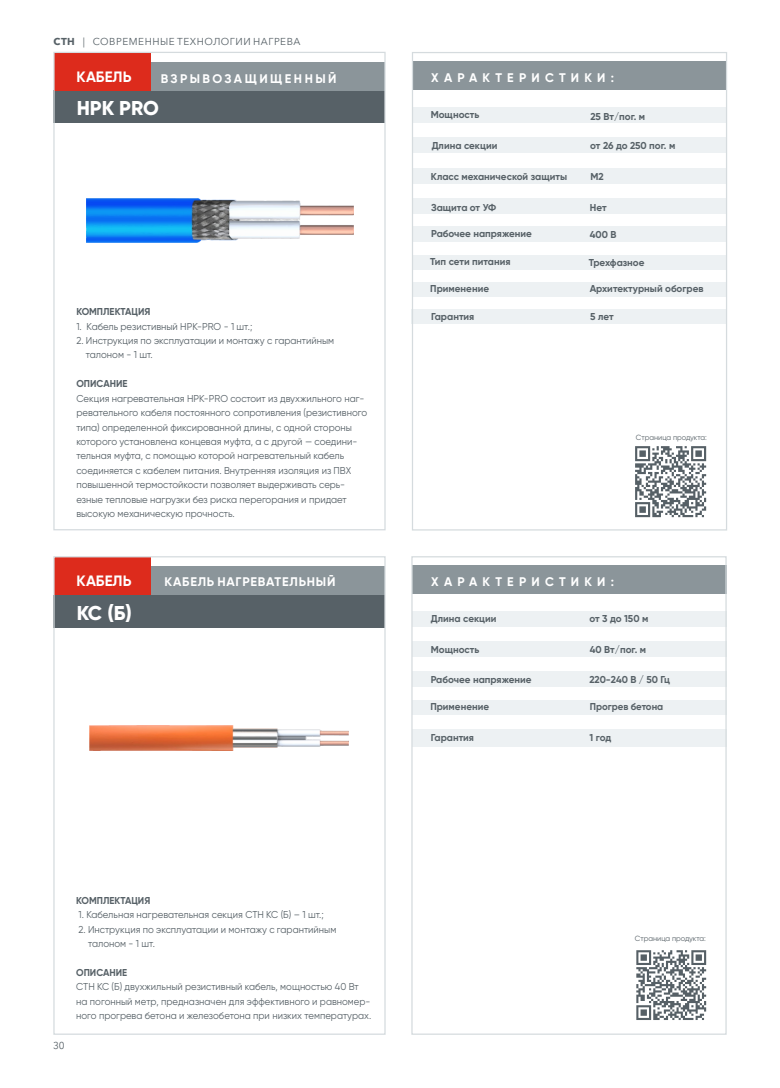
<style>
.page{position:relative;width:780px;height:1088px;background:#fff}
.page>*{position:absolute;margin:0;border:0;box-sizing:border-box;transform-origin:0 0}
.t1{font:800 20px "Gilroy";color:#fff}
.t2{font:700 15px "Gilroy";color:#fff}
.t3{font:700 12.5px "Gilroy";letter-spacing:.425em;color:#fff}
.t4{font:700 12.5px "Gilroy";letter-spacing:.06em;color:#fff}
.t5{font:700 12.5px "Gilroy";letter-spacing:.2em;color:#fff}
.t6{font:10px/14.4px "Gilroy";color:#566066;scale:.95 1}
.t7{font:10px/14.4px "Gilroy";color:#576167;scale:.95 1}
.t8{font:700 10px "Gilroy";color:#576167}
.t9{font:10px "Avenir Next Cyr";letter-spacing:.05em;color:#576167}
.t10{font:700 10px "Gilroy";color:#566066}
.t11{font:700 10px "Gilroy";color:#566066;scale:.95 1}
.t12{font:700 10px "Gilroy";color:#576167;scale:.95 1}
.t13{font:7.5px "Gilroy";color:#576167}
.s1{font-weight:700}
</style>
<div class="page">
<div style="left:412px;top:107px;width:314px;height:15px;background:#edf1f3"></div>
<div style="left:54px;top:90px;width:331px;height:33px;background:#576167"></div>
<div style="left:130px;top:62px;width:255px;height:28px;background:#8b959a"></div>
<div style="left:54px;top:53px;width:96px;height:37px;background:#dd2b1c"></div>
<div style="left:53px;top:52px;width:332px;height:478px;border:1px solid #d5dbde"></div>
<div style="left:412px;top:61px;width:314px;height:29px;background:#8b959a"></div>
<div style="left:412px;top:611px;width:314px;height:16px;background:#edf1f3"></div>
<img style="left:90px;top:725px;width:258px;height:26px">
<div style="left:412px;top:671px;width:314px;height:16px;background:#edf1f3"></div>
<div style="left:412px;top:641px;width:314px;height:16px;background:#edf1f3"></div>
<div style="left:412px;top:700px;width:314px;height:15px;background:#edf1f3"></div>
<div style="left:412px;top:729px;width:314px;height:17px;background:#edf1f3"></div>
<div style="left:54px;top:595px;width:331px;height:32px;background:#576167"></div>
<div style="left:130px;top:566px;width:255px;height:29px;background:#8b959a"></div>
<div style="left:54px;top:558px;width:96px;height:37px;background:#dd2b1c"></div>
<div style="left:53px;top:556px;width:332px;height:479px;border:1px solid #d5dbde"></div>
<div style="left:412px;top:565px;width:314px;height:29px;background:#8b959a"></div>
<svg style="left:635px;top:446px;width:71px;height:71px"></svg>
<div style="left:413px;top:255px;width:314px;height:15px;background:#edf1f3"></div>
<svg style="left:636px;top:950px;width:70px;height:70px"></svg>
<div style="left:412px;top:168px;width:314px;height:16px;background:#edf1f3"></div>
<div style="left:413px;top:137px;width:313px;height:16px;background:#edf1f3"></div>
<div style="left:412px;top:198px;width:314px;height:16px;background:#edf1f3"></div>
<div style="left:412px;top:226px;width:314px;height:15px;background:#edf1f3"></div>
<div style="left:411px;top:556px;width:315px;height:479px;border:1px solid #d5dbde"></div>
<img style="left:86px;top:199px;width:267px;height:44px">
<div style="left:412px;top:282px;width:314px;height:15px;background:#edf1f3"></div>
<div style="left:412px;top:309px;width:314px;height:15px;background:#edf1f3"></div>
<div style="left:412px;top:52px;width:315px;height:478px;border:1px solid #d5dbde"></div>
<p class="t9" style="left:53px;top:38px;width:249px"><span class="s1">СТН</span> | СОВРЕМЕННЫЕ ТЕХНОЛОГИИ НАГРЕВА</p>
<h2 class="t2" style="left:77px;top:70px;width:56px">КАБЕЛЬ</h2>
<p class="t3" style="left:431px;top:72px;width:184px">ХАРАКТЕРИСТИКИ:</p>
<p class="t5" style="left:161px;top:72px;width:177px">ВЗРЫВОЗАЩИЩЕННЫЙ</p>
<h1 class="t1" style="left:77px;top:99px;width:84px">НРК PRO</h1>
<p class="t11" style="left:76px;top:307px;width:79px">КОМПЛЕКТАЦИЯ</p>
<p class="t6" style="left:76px;top:320px;width:187px">1. Кабель резистивный НРК-PRO - 1 шт.;</p>
<p class="t6" style="left:86px;top:334px;width:263px;text-indent:-10px">2. Инструкция по эксплуатации и монтажу с гарантийным талоном - 1 шт.</p>
<p class="t11" style="left:76px;top:379px;width:55px">ОПИСАНИЕ</p>
<p class="t6" style="left:76px;top:392px;width:307px">Секция нагревательная НРК-PRO состоит из двухжильного наг&shy;ревательного кабеля постоянного сопротивления (резистивного типа) определенной фиксированной длины, с одной стороны которого установлена концевая муфта, а с другой — соедини&shy;тельная муфта, с помощью которой нагревательный кабель соединяется с кабелем питания. Внутренняя изоляция из ПВХ повышенной термостойкости позволяет выдерживать серь&shy;езные тепловые нагрузки без риска перегорания и придает высокую механическую прочность.</p>
<p class="t10" style="left:430px;top:110px;width:50px">Мощность</p>
<p class="t10" style="left:590px;top:112px;width:56px">25 Вт/пог. м</p>
<p class="t8" style="left:431px;top:141px;width:67px">Длина секции</p>
<p class="t8" style="left:590px;top:141px;width:86px">от 26 до 250 пог. м</p>
<p class="t8" style="left:431px;top:172px;width:138px">Класс механической защиты</p>
<p class="t8" style="left:590px;top:172px;width:15px">М2</p>
<p class="t8" style="left:431px;top:203px;width:67px">Защита от УФ</p>
<p class="t8" style="left:590px;top:203px;width:18px">Нет</p>
<p class="t8" style="left:431px;top:229px;width:102px">Рабочее напряжение</p>
<p class="t8" style="left:590px;top:230px;width:28px">400 В</p>
<p class="t8" style="left:430px;top:257px;width:82px">Тип сети питания</p>
<p class="t8" style="left:588px;top:258px;width:57px">Трехфазное</p>
<p class="t8" style="left:430px;top:284px;width:60px">Применение</p>
<p class="t8" style="left:589px;top:284px;width:115px">Архитектурный обогрев</p>
<p class="t10" style="left:431px;top:312px;width:45px">Гарантия</p>
<p class="t10" style="left:590px;top:312px;width:25px">5 лет</p>
<p class="t13" style="left:636px;top:434px;width:73px">Страница продукта:</p>
<p class="t4" style="left:164px;top:576px;width:172px">КАБЕЛЬ НАГРЕВАТЕЛЬНЫЙ</p>
<h2 class="t2" style="left:77px;top:574px;width:56px">КАБЕЛЬ</h2>
<p class="t3" style="left:431px;top:576px;width:184px">ХАРАКТЕРИСТИКИ:</p>
<h1 class="t1" style="left:77px;top:604px;width:57px">КС (Б)</h1>
<p class="t8" style="left:431px;top:614px;width:67px">Длина секции</p>
<p class="t8" style="left:589px;top:614px;width:60px">от 3 до 150 м</p>
<p class="t8" style="left:431px;top:644px;width:50px">Мощность</p>
<p class="t8" style="left:590px;top:645px;width:58px">40 Вт/пог. м</p>
<p class="t8" style="left:431px;top:674px;width:102px">Рабочее напряжение</p>
<p class="t8" style="left:589px;top:675px;width:82px">220-240 В / 50 Гц</p>
<p class="t8" style="left:430px;top:702px;width:60px">Применение</p>
<p class="t8" style="left:589px;top:702px;width:75px">Прогрев бетона</p>
<p class="t8" style="left:431px;top:733px;width:45px">Гарантия</p>
<p class="t8" style="left:589px;top:733px;width:23px">1 год</p>
<p class="t9" style="left:53px;top:1042px;width:13px">30</p>
<p class="t12" style="left:76px;top:895px;width:79px">КОМПЛЕКТАЦИЯ</p>
<p class="t7" style="left:79px;top:908px;width:259px">1. Кабельная нагревательная секция СТН КС (Б) – 1 шт.;</p>
<p class="t7" style="left:88px;top:922px;width:263px;text-indent:-10px">2. Инструкция по эксплуатации и монтажу с гарантийным талоном - 1 шт.</p>
<p class="t12" style="left:76px;top:968px;width:55px">ОПИСАНИЕ</p>
<p class="t7" style="left:76px;top:980px;width:312px">СТН КС (Б) двухжильный резистивный кабель, мощностью 40 Вт на погонный метр, предназначен для эффективного и равномер&shy;ного прогрева бетона и железобетона при низких температурах.</p>
<p class="t13" style="left:635px;top:935px;width:72px">Страница продукта:</p>
</div>
